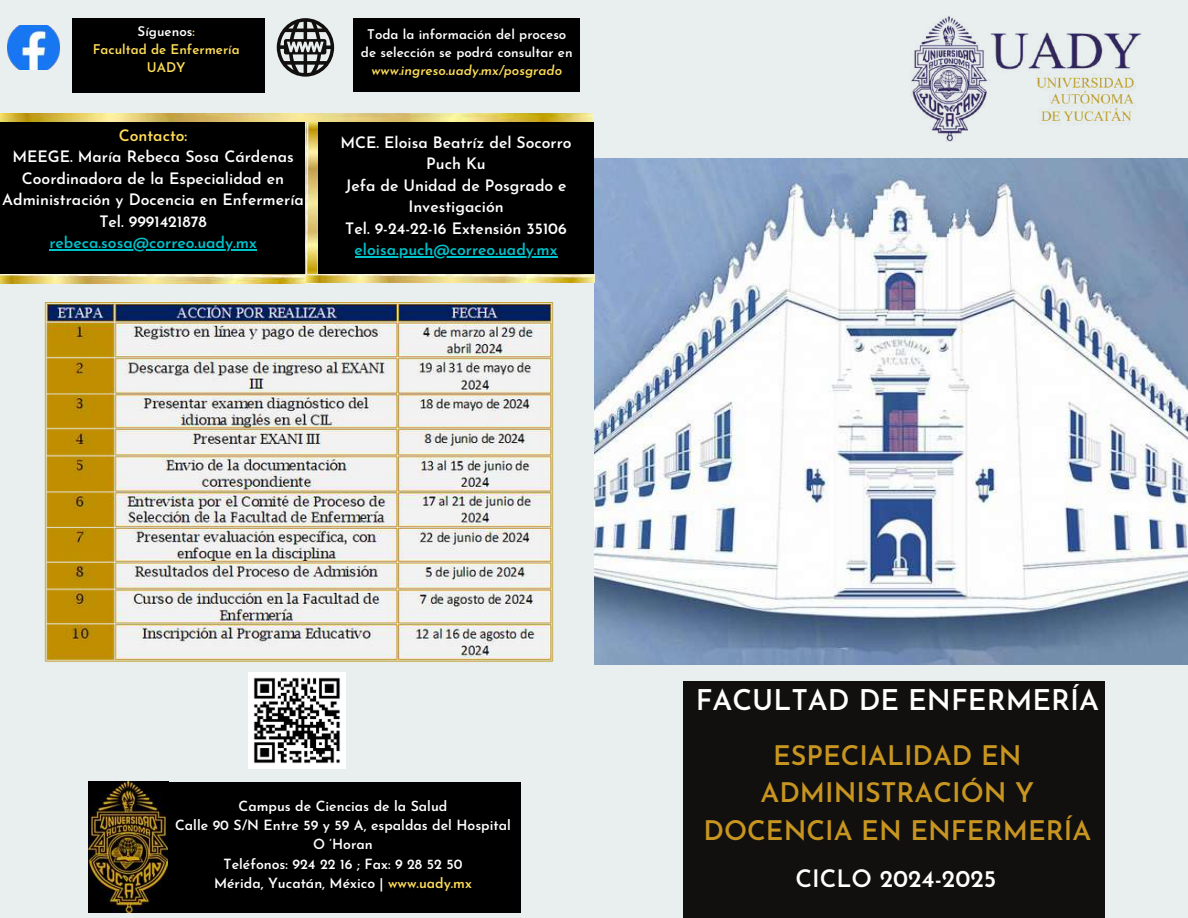
<style>
.page{position:relative;width:1188px;height:918px;background:#e9eeef}
.page>*{position:absolute;margin:0;border:0;box-sizing:border-box;transform-origin:0 0}
.t1{font:600 28.5px "Josefin Sans";color:#fff}
.t2{font:600 27px/37.2px "Josefin Sans";color:#c79520;text-align:center}
.t3{font:600 24px "Josefin Sans";color:#fff}
.t4{font:600 15.75px/21.3px "Josefin Sans";color:#fff;text-align:center}
.t5{font:600 15.75px "Josefin Sans";color:#00c2cb}
.t6{font:600 15.75px "Josefin Sans";color:#ffde59}
.t7{font:600 13.95px/19.4px "Josefin Sans";color:#fff;text-align:center}
.t8{font:600 13.35px/17.9px "Josefin Sans";color:#fff;text-align:center}
.t9{font:600 13.35px/17.9px "Josefin Sans";color:#ffde59;text-align:center}
.t10{font:italic 600 13.35px "Josefin Sans";color:#ffde59}
.s1{color:#fff}
.s2{color:#ffde59}
</style>
<div class="page">
<div style="left:683px;top:681px;width:422px;height:237px;background:#11100e"></div>
<div style="left:0;top:123px;width:306px;height:160px;background:#000"></div>
<img style="left:594px;top:159px;width:594px;height:505px">
<img style="left:911px;top:16px;width:230px;height:126px">
<img style="left:8px;top:25px;width:52px;height:44px">
<div style="left:354px;top:18px;width:226px;height:73px;background:#000"></div>
<svg style="left:277px;top:18px;width:57px;height:59px"></svg>
<img style="left:306px;top:123px;width:12px;height:151px">
<div style="left:72px;top:18px;width:192px;height:74px;background:#000"></div>
<div style="left:318px;top:123px;width:276px;height:151px;background:#000"></div>
<hr style="left:355px;top:256px;width:203px;height:1px;background:#00c2cb">
<img style="left:0;top:274px;width:594px;height:9px">
<img style="left:0;top:114px;width:594px;height:7px">
<img style="left:88px;top:782px;width:80px;height:130px">
<div style="left:168px;top:782px;width:352px;height:130px;background:#000"></div>
<img style="left:44px;top:302px;width:510px;height:360px">
<img style="left:248px;top:672px;width:97px;height:97px">
<hr style="left:49px;top:249px;width:208px;height:1px;background:#00c2cb">
<p class="t9" style="left:93px;top:24px;width:149px"><span class="s1">Síguenos</span>:<br>Facultad de Enfermería<br>UADY</p>
<p class="t8" style="left:361px;top:27px;width:213px">Toda la información del proceso de selección se podrá consultar en</p>
<p class="t10" style="left:372px;top:65px;width:192px">www.ingreso.uady.mx/posgrado</p>
<p class="t6" style="left:119px;top:129px;width:70px">Contacto:</p>
<p class="t4" style="left:2px;top:148px;width:303px">MEEGE. María Rebeca Sosa Cárdenas<br>Coordinadora de la Especialidad en<br>Administración y Docencia en Enfermería<br>Tel. 9991421878</p>
<p class="t5" style="left:49px;top:236px;width:209px">rebeca.sosa@correo.uady.mx</p>
<p class="t4" style="left:340px;top:133px;width:233px">MCE. Eloisa Beatríz del Socorro<br>Puch Ku<br>Jefa de Unidad de Posgrado e<br>Investigación<br>Tel. 9-24-22-16 Extensión 35106</p>
<p class="t5" style="left:355px;top:243px;width:204px">eloisa.puch@correo.uady.mx</p>
<p class="t7" style="left:175px;top:798px;width:337px">Campus de Ciencias de la Salud<br>Calle 90 S/N Entre 59 y 59 A, espaldas del Hospital<br>O ‘Horan<br>Teléfonos: 924 22 16 ; Fax: 9 28 52 50<br>Mérida, Yucatán, México | <span class="s2">www.uady.mx</span></p>
<h1 class="t1" style="left:696px;top:689px;width:405px">FACULTAD DE ENFERMERÍA</h1>
<h2 class="t2" style="left:704px;top:740px;width:389px">ESPECIALIDAD EN<br>ADMINISTRACIÓN Y<br>DOCENCIA EN ENFERMERÍA</h2>
<h3 class="t3" style="left:796px;top:869px;width:202px">CICLO 2024-2025</h3>
</div>
